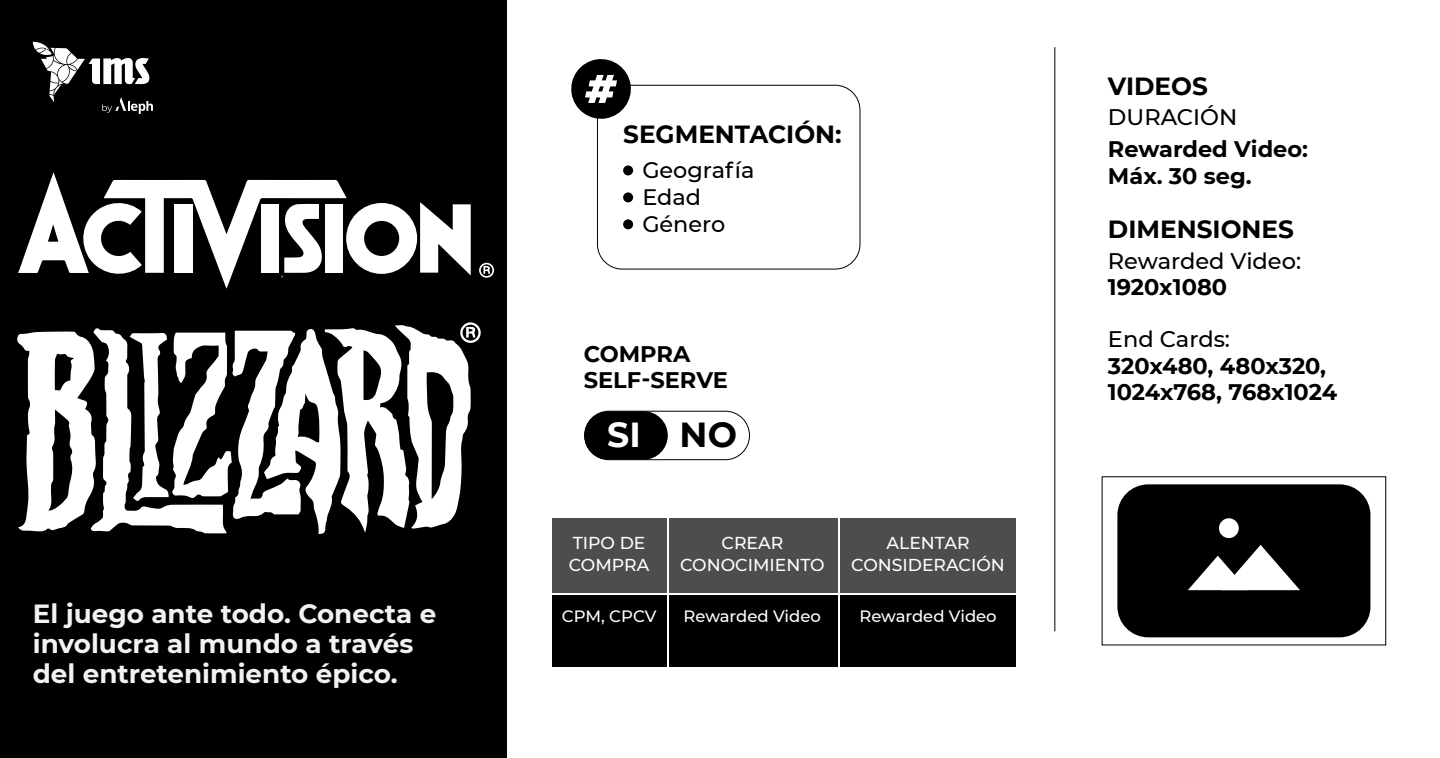
<style>
.page{position:relative;width:1440px;height:758px;background:#fff}
.page>*{position:absolute;margin:0;border:0;box-sizing:border-box;transform-origin:0 0}
.t1{font:700 34.72px "Montserrat";color:#fff}
.t2{font:700 26.25px/30px "Montserrat";color:#f2f2f2}
.t3{font:700 24.75px "Montserrat";color:#000}
.t4{font:700 22.5px/26.2px "Montserrat";color:#000}
.t5{font:500 22.5px "Montserrat";color:#000}
.t6{font:500 22.35px/26.6px "Montserrat";color:#000}
.t7{font:500 17.25px/21.4px "Montserrat";color:#fff;text-align:center}
.t8{font:500 16.42px "Montserrat";color:#fff}
.s1{color:#000}
</style>
<div class="page">
<div style="left:0;top:0;width:507px;height:757px;background:#000"></div>
<div style="left:623px;top:165px;width:10px;height:10px;background:#000;border-radius:50%"></div>
<div style="left:623px;top:192px;width:10px;height:10px;background:#000;border-radius:50%"></div>
<div style="left:623px;top:219px;width:10px;height:10px;background:#000;border-radius:50%"></div>
<div style="left:597px;top:85px;width:263px;height:184px;border:1px solid #000;border-radius:25px"></div>
<svg style="left:571px;top:59px;width:62px;height:62px"></svg>
<div style="left:1117px;top:484px;width:253px;height:153px;background:#000;border-radius:31px"></div>
<div style="left:1219px;top:518px;width:20px;height:20px;background:#fff;border-radius:50%"></div>
<svg style="left:1188px;top:545px;width:112px;height:45px"></svg>
<div style="left:552px;top:517px;width:115px;height:75px;background:#4d4d4d"></div>
<div style="left:669px;top:517px;width:169px;height:75px;background:#4d4d4d"></div>
<div style="left:840px;top:517px;width:176px;height:75px;background:#4d4d4d"></div>
<div style="left:552px;top:594px;width:115px;height:72px;background:#000"></div>
<div style="left:669px;top:594px;width:169px;height:72px;background:#000"></div>
<div style="left:840px;top:594px;width:176px;height:72px;background:#000"></div>
<hr style="left:1054px;top:47px;width:1px;height:584px;background:#000">
<svg style="left:33px;top:42px;width:120px;height:72px"></svg>
<div style="left:584px;top:411px;width:84px;height:48px;background:#000;border-radius:24px"></div>
<div style="left:584px;top:410px;width:166px;height:50px;border:1px solid #000;border-radius:24px"></div>
<svg style="left:18px;top:172px;width:453px;height:116px"></svg>
<div style="left:174px;top:204px;width:18px;height:68px;background:#fff"></div>
<div style="left:325px;top:204px;width:18px;height:68px;background:#fff"></div>
<div style="left:261px;top:204px;width:18px;height:68px;background:#fff"></div>
<svg style="left:479px;top:262px;width:15px;height:15px"></svg>
<svg style="left:17px;top:322px;width:464px;height:211px"></svg>
<p class="t3" style="left:623px;top:117px;width:220px">SEGMENTACIÓN:</p>
<p class="t6" style="left:642px;top:156px;width:114px">Geografía<br>Edad<br>Género</p>
<p class="t4" style="left:584px;top:339px;width:146px">COMPRA<br>SELF-SERVE</p>
<h1 class="t1" style="left:607px;top:409px;width:131px">SI <span class="s1">NO</span></h1>
<p class="t7" style="left:569px;top:531px;width:82px;text-align:left">TIPO DE<br>COMPRA</p>
<p class="t7" style="left:680px;top:531px;width:146px">CREAR<br>CONOCIMIENTO</p>
<p class="t7" style="left:851px;top:531px;width:155px">ALENTAR<br>CONSIDERACIÓN</p>
<p class="t2" style="left:33px;top:597px;width:405px">El juego ante todo. Conecta e</p>
<p class="t8" style="left:684px;top:604px;width:139px">Rewarded Video</p>
<p class="t8" style="left:859px;top:604px;width:139px">Rewarded Video</p>
<p class="t2" style="left:33px;top:627px;width:382px">involucra al mundo a través del entretenimiento épico.</p>
<p class="t8" style="left:562px;top:604px;width:96px">CPM, CPCV</p>
<p class="t3" style="left:1108px;top:68px;width:101px">VIDEOS</p>
<p class="t5" style="left:1108px;top:101px;width:131px">DURACIÓN</p>
<p class="t4" style="left:1108px;top:135px;width:202px">Rewarded Video:<br>Máx. 30 seg.</p>
<p class="t3" style="left:1108px;top:211px;width:187px">DIMENSIONES</p>
<p class="t5" style="left:1108px;top:245px;width:195px">Rewarded Video:</p>
<p class="t4" style="left:1108px;top:272px;width:121px">1920x1080</p>
<p class="t5" style="left:1108px;top:323px;width:124px">End Cards:</p>
<p class="t4" style="left:1108px;top:351px;width:231px">320x480, 480x320,<br>1024x768, 768x1024</p>
</div>
